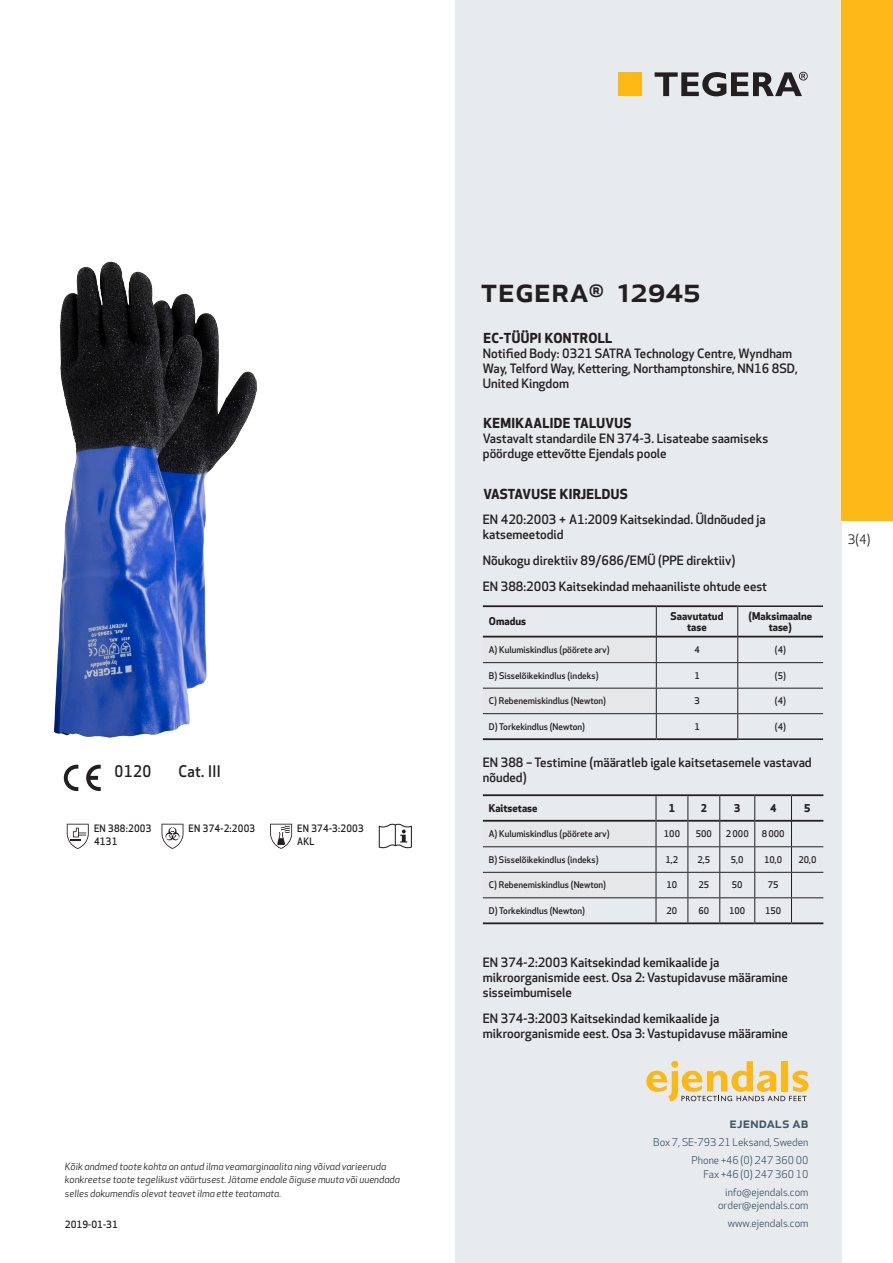
<style>
.page{position:relative;width:893px;height:1263px;background:#fff}
.page>*{position:absolute;margin:0;border:0;box-sizing:border-box;transform-origin:0 0}
.prodname{font:500 34.5px "Apex New";color:#231f20}
.Artikel{font:500 15.6px "Apex New";letter-spacing:.025em;color:#231f20;scale:.95 1}
.t1{font:500 15px "Apex New";color:#405968}
.Compliance_body{font:700 13.5px "Apex New";letter-spacing:.025em;color:#231f20}
.t2{font:12.75px "Apex New";color:#231f20}
.Compliance_body-2{font:500 12.6px/15px "Apex New";color:#231f20}
.Artikel-2{font:500 12.6px/15.1px "Apex New";color:#231f20}
.t3{font:10.5px/18px "Apex New";color:#405968;text-align:right}
.Artikel-3{font:700 10.5px/10.5px "Apex New";color:#231f20;text-align:center}
.Artikel-4{font:500 10.05px/13.2px "Apex New";letter-spacing:.025em;color:#231f20;scale:.95 1}
.t4{font:italic 9.75px/13.5px "Apex New";color:#231f20}
.t5{font:500 9.75px "Apex New";color:#231f20}
.Artikel-5{font:500 9px "Apex New";color:#231f20}
</style>
<div class="page">
<div style="left:455px;top:0;width:387px;height:1263px;background:#e8ebee"></div>
<svg style="left:646px;top:1061px;width:162px;height:40px"></svg>
<hr style="left:738px;top:713px;width:85px;height:1px;background:#231f20">
<svg style="left:737px;top:607px;width:1px;height:131px"></svg>
<hr style="left:738px;top:605px;width:85px;height:2px;background:#231f20">
<hr style="left:738px;top:738px;width:85px;height:2px;background:#231f20">
<hr style="left:483px;top:605px;width:173px;height:2px;background:#231f20">
<hr style="left:483px;top:636px;width:173px;height:1px;background:#231f20">
<hr style="left:657px;top:636px;width:81px;height:1px;background:#231f20">
<hr style="left:738px;top:636px;width:85px;height:1px;background:#231f20">
<hr style="left:483px;top:738px;width:173px;height:2px;background:#231f20">
<hr style="left:656px;top:662px;width:82px;height:1px;background:#231f20">
<hr style="left:738px;top:662px;width:85px;height:1px;background:#231f20">
<hr style="left:656px;top:688px;width:82px;height:1px;background:#231f20">
<hr style="left:738px;top:688px;width:85px;height:1px;background:#231f20">
<hr style="left:656px;top:713px;width:82px;height:1px;background:#231f20">
<hr style="left:656px;top:605px;width:82px;height:2px;background:#231f20">
<hr style="left:656px;top:738px;width:82px;height:2px;background:#231f20">
<hr style="left:656px;top:607px;width:1px;height:30px;background:#231f20">
<svg style="left:483px;top:637px;width:174px;height:101px"></svg>
<hr style="left:483px;top:794px;width:173px;height:2px;background:#231f20">
<hr style="left:656px;top:820px;width:31px;height:2px;background:#231f20">
<hr style="left:688px;top:820px;width:31px;height:2px;background:#231f20">
<hr style="left:720px;top:820px;width:34px;height:2px;background:#231f20">
<hr style="left:755px;top:820px;width:36px;height:2px;background:#231f20">
<hr style="left:792px;top:820px;width:31px;height:2px;background:#231f20">
<hr style="left:483px;top:922px;width:173px;height:2px;background:#231f20">
<hr style="left:656px;top:846px;width:32px;height:1px;background:#231f20">
<hr style="left:688px;top:846px;width:32px;height:1px;background:#231f20">
<hr style="left:720px;top:846px;width:35px;height:1px;background:#231f20">
<hr style="left:755px;top:846px;width:36px;height:1px;background:#231f20">
<hr style="left:791px;top:846px;width:32px;height:1px;background:#231f20">
<hr style="left:656px;top:872px;width:32px;height:1px;background:#231f20">
<hr style="left:688px;top:872px;width:32px;height:1px;background:#231f20">
<hr style="left:720px;top:872px;width:35px;height:1px;background:#231f20">
<hr style="left:755px;top:872px;width:36px;height:1px;background:#231f20">
<hr style="left:791px;top:872px;width:32px;height:1px;background:#231f20">
<hr style="left:656px;top:897px;width:32px;height:1px;background:#231f20">
<hr style="left:688px;top:897px;width:32px;height:1px;background:#231f20">
<hr style="left:720px;top:897px;width:35px;height:1px;background:#231f20">
<hr style="left:755px;top:897px;width:36px;height:1px;background:#231f20">
<hr style="left:791px;top:897px;width:32px;height:1px;background:#231f20">
<hr style="left:656px;top:794px;width:32px;height:2px;background:#231f20">
<hr style="left:656px;top:922px;width:32px;height:2px;background:#231f20">
<svg style="left:483px;top:796px;width:174px;height:126px"></svg>
<hr style="left:688px;top:794px;width:32px;height:2px;background:#231f20">
<hr style="left:688px;top:922px;width:32px;height:2px;background:#231f20">
<svg style="left:687px;top:796px;width:1px;height:126px"></svg>
<hr style="left:720px;top:794px;width:35px;height:2px;background:#231f20">
<hr style="left:720px;top:922px;width:35px;height:2px;background:#231f20">
<svg style="left:719px;top:796px;width:1px;height:126px"></svg>
<hr style="left:755px;top:794px;width:36px;height:2px;background:#231f20">
<hr style="left:755px;top:922px;width:36px;height:2px;background:#231f20">
<svg style="left:754px;top:796px;width:1px;height:126px"></svg>
<hr style="left:791px;top:794px;width:32px;height:2px;background:#231f20">
<hr style="left:791px;top:922px;width:32px;height:2px;background:#231f20">
<svg style="left:791px;top:796px;width:1px;height:126px"></svg>
<svg style="left:86px;top:765px;width:15px;height:26px"></svg>
<svg style="left:64px;top:765px;width:14px;height:26px"></svg>
<svg style="left:67px;top:824px;width:22px;height:25px"></svg>
<svg style="left:162px;top:824px;width:21px;height:25px"></svg>
<svg style="left:270px;top:824px;width:22px;height:25px"></svg>
<svg style="left:379px;top:824px;width:33px;height:24px"></svg>
<div style="left:618px;top:72px;width:24px;height:24px;background:#fcb814"></div>
<svg style="left:655px;top:72px;width:153px;height:24px"></svg>
<div style="left:842px;top:0;width:51px;height:520px;background:#fcb814"></div>
<img style="left:54px;top:262px;width:203px;height:476px">
<p class="Artikel" style="left:115px;top:761px;width:40px">0120</p>
<p class="Artikel" style="left:178px;top:761px;width:46px">Cat. III</p>
<p class="Artikel-4" style="left:94px;top:821px;width:62px">EN 388:2003<br>4131</p>
<p class="Artikel-4" style="left:189px;top:821px;width:72px">EN 374-2:2003</p>
<p class="Artikel-4" style="left:297px;top:821px;width:72px">EN 374-3:2003<br>AKL</p>
<p class="t4" style="left:65px;top:1159px;width:337px">Kõik andmed toote kohta on antud ilma veamarginaalita ning võivad varieeruda konkreetse toote tegelikust väärtusest. Jätame endale õiguse muuta või uuendada selles dokumendis olevat teavet ilma ette teatamata.</p>
<p class="t5" style="left:65px;top:1218px;width:54px">2019-01-31</p>
<p class="prodname" style="left:480px;top:266px;width:222px">TEGERA<sup>®</sup> 12945</p>
<p class="Compliance_body" style="left:483px;top:328px;width:130px">EC-TÜÜPI KONTROLL</p>
<p class="Compliance_body-2" style="left:483px;top:345px;width:316px">Notified Body: 0321 SATRA Technology Centre, Wyndham<br>Way, Telford Way, Kettering, Northamptonshire, NN16 8SD,<br>United Kingdom</p>
<p class="Compliance_body" style="left:483px;top:413px;width:149px">KEMIKAALIDE TALUVUS</p>
<p class="Compliance_body-2" style="left:483px;top:431px;width:287px">Vastavalt standardile EN 374-3. Lisateabe saamiseks pöörduge ettevõtte Ejendals poole</p>
<p class="Compliance_body" style="left:483px;top:484px;width:146px">VASTAVUSE KIRJELDUS</p>
<p class="Compliance_body-2" style="left:483px;top:512px;width:284px">EN 420:2003 + A1:2009 Kaitsekindad. Üldnõuded ja katsemeetodid</p>
<p class="Compliance_body-2" style="left:483px;top:553px;width:254px">Nõukogu direktiiv 89/686/EMÜ (PPE direktiiv)</p>
<p class="Compliance_body-2" style="left:483px;top:578px;width:286px">EN 388:2003 Kaitsekindad mehaaniliste ohtude eest</p>
<p class="Artikel-3" style="left:489px;top:616px;width:39px">Omadus</p>
<p class="Artikel-3" style="left:671px;top:610px;width:54px">Saavutatud tase</p>
<p class="Artikel-3" style="left:748px;top:610px;width:65px">(Maksimaalne tase)</p>
<p class="Artikel-5" style="left:489px;top:644px;width:122px">A) Kulumiskindlus (pöörete arv)</p>
<p class="Artikel-5" style="left:694px;top:644px;width:7px">4</p>
<p class="Artikel-5" style="left:775px;top:644px;width:13px">(4)</p>
<p class="Artikel-5" style="left:489px;top:669px;width:111px">B) Sisselõikekindlus (indeks)</p>
<p class="Artikel-5" style="left:694px;top:669px;width:7px">1</p>
<p class="Artikel-5" style="left:775px;top:669px;width:13px">(5)</p>
<p class="Artikel-5" style="left:489px;top:695px;width:119px">C) Rebenemiskindlus (Newton)</p>
<p class="Artikel-5" style="left:694px;top:695px;width:7px">3</p>
<p class="Artikel-5" style="left:775px;top:695px;width:13px">(4)</p>
<p class="Artikel-5" style="left:489px;top:720px;width:98px">D) Torkekindlus (Newton)</p>
<p class="Artikel-5" style="left:694px;top:720px;width:7px">1</p>
<p class="Artikel-5" style="left:775px;top:720px;width:13px">(4)</p>
<p class="Artikel-2" style="left:483px;top:755px;width:330px">EN 388 – Testimine (määratleb igale kaitsetasemele vastavad nõuded)</p>
<p class="Artikel-3" style="left:489px;top:802px;width:50px">Kaitsetase</p>
<p class="Artikel-3" style="left:669px;top:802px;width:8px">1</p>
<p class="Artikel-3" style="left:701px;top:802px;width:8px">2</p>
<p class="Artikel-3" style="left:734px;top:802px;width:8px">3</p>
<p class="Artikel-3" style="left:770px;top:802px;width:8px">4</p>
<p class="Artikel-3" style="left:804px;top:802px;width:8px">5</p>
<p class="Artikel-5" style="left:489px;top:828px;width:122px">A) Kulumiskindlus (pöörete arv)</p>
<p class="Artikel-5" style="left:664px;top:828px;width:18px">100</p>
<p class="Artikel-5" style="left:696px;top:828px;width:18px">500</p>
<p class="Artikel-5" style="left:726px;top:828px;width:24px">2 000</p>
<p class="Artikel-5" style="left:762px;top:828px;width:24px">8000</p>
<p class="Artikel-5" style="left:489px;top:854px;width:111px">B) Sisselõikekindlus (indeks)</p>
<p class="Artikel-5" style="left:666px;top:854px;width:14px">1,2</p>
<p class="Artikel-5" style="left:697px;top:854px;width:14px">2,5</p>
<p class="Artikel-5" style="left:731px;top:854px;width:14px">5,0</p>
<p class="Artikel-5" style="left:764px;top:854px;width:20px">10,0</p>
<p class="Artikel-5" style="left:798px;top:854px;width:20px">20,0</p>
<p class="Artikel-5" style="left:489px;top:879px;width:119px">C) Rebenemiskindlus (Newton)</p>
<p class="Artikel-5" style="left:667px;top:879px;width:12px">10</p>
<p class="Artikel-5" style="left:698px;top:879px;width:12px">25</p>
<p class="Artikel-5" style="left:732px;top:879px;width:12px">50</p>
<p class="Artikel-5" style="left:768px;top:879px;width:12px">75</p>
<p class="Artikel-5" style="left:489px;top:905px;width:98px">D) Torkekindlus (Newton)</p>
<p class="Artikel-5" style="left:667px;top:905px;width:12px">20</p>
<p class="Artikel-5" style="left:698px;top:905px;width:12px">60</p>
<p class="Artikel-5" style="left:729px;top:905px;width:18px">100</p>
<p class="Artikel-5" style="left:765px;top:905px;width:18px">150</p>
<p class="Compliance_body-2" style="left:483px;top:954px;width:307px">EN 374-2:2003 Kaitsekindad kemikaalide ja mikroorganismide eest. Osa 2: Vastupidavuse määramine sisseimbumisele</p>
<p class="Compliance_body-2" style="left:483px;top:1010px;width:307px">EN 374-3:2003 Kaitsekindad kemikaalide ja mikroorganismide eest. Osa 3: Vastupidavuse määramine</p>
<p class="t1" style="left:729px;top:1113px;width:80px">ejendals ab</p>
<p class="t3" style="left:653px;top:1133px;width:157px">Box 7, SE-793 21 Leksand, Sweden<br>Phone +46 (0) 247 360 00</p>
<p class="t3" style="left:703px;top:1165px;width:107px">Fax +46 (0) 247 360 10 info@ejendals.com</p>
<p class="t3" style="left:718px;top:1196px;width:92px">order@ejendals.com</p>
<p class="t3" style="left:728px;top:1215px;width:82px">www.ejendals.com</p>
<p class="t2" style="left:848px;top:531px;width:24px">3(4)</p>
</div>
